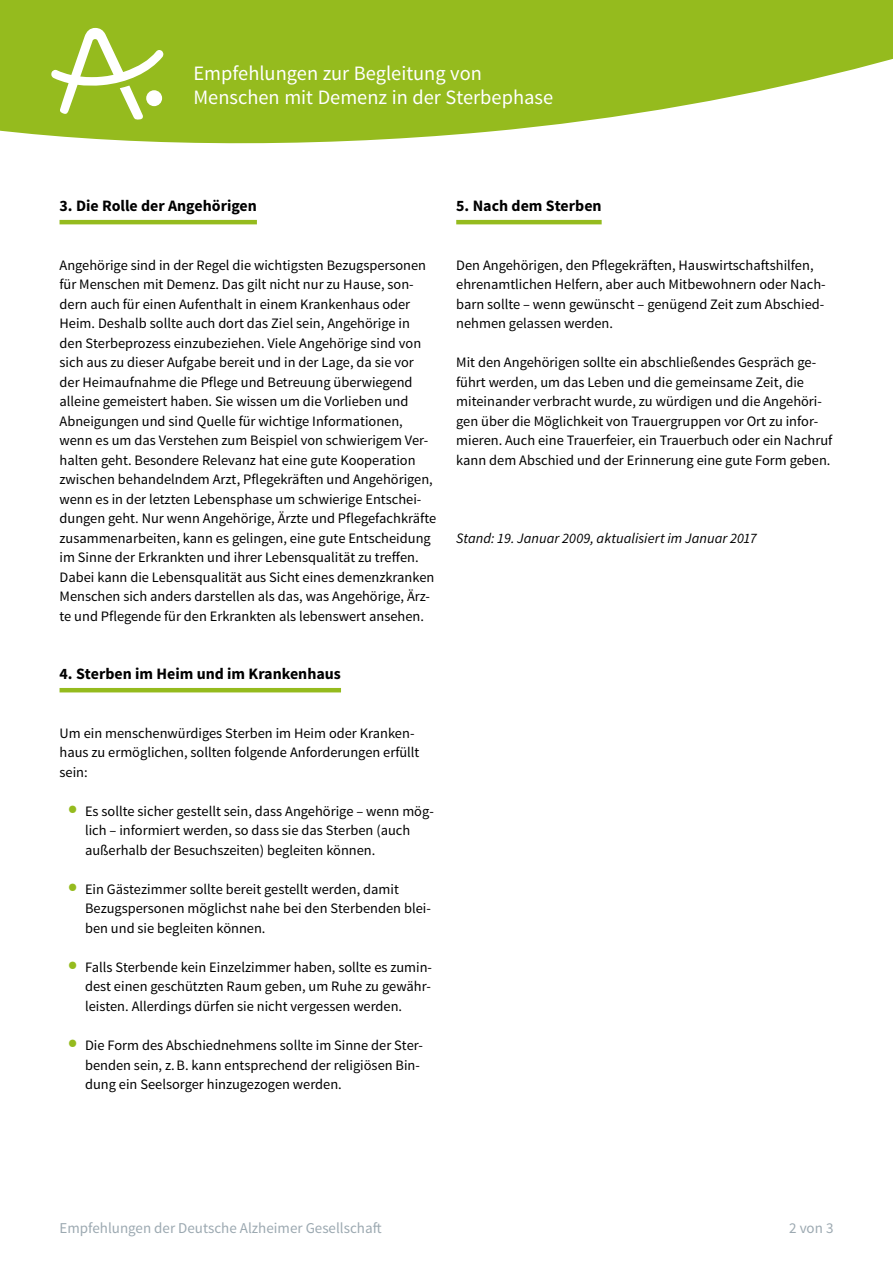
<style>
.page{position:relative;width:893px;height:1263px;background:#fff}
.page>*{position:absolute;margin:0;border:0;box-sizing:border-box;transform-origin:0 0}
.t1{font:20.4px/24.5px "Source Sans Pro";color:#fff}
.Zwischenüberschrift{font:700 15.9px "Source Sans Pro";color:#000}
.t2{font:15px "Source Sans Pro";color:#9ca9b1}
.fließtext_ohne{font:14.4px/19.5px "Source Sans Pro";color:#000}
.fließtext_ohne-Absta{font:14.4px/19.5px "Source Sans Pro";color:#000}
.autor{font:italic 14.4px "Source Sans Pro";color:#000}
.s1{font-weight:900;font-size:25.5px;color:#95bb1e}
</style>
<div class="page">
<svg style="left:0;top:0;width:893px;height:143px;fill:#95bb1e"></svg>
<svg style="left:51px;top:28px;width:112px;height:92px"></svg>
<hr style="left:60px;top:220px;width:197px;height:4px;background:#95bb1e">
<hr style="left:60px;top:688px;width:281px;height:4px;background:#95bb1e">
<hr style="left:456px;top:220px;width:146px;height:4px;background:#95bb1e">
<h1 class="t1" style="left:193px;top:61px;width:361px">Empfehlungen zur Begleitung von<br>Menschen mit Demenz in der Sterbephase</h1>
<p class="Zwischenüberschrift" style="left:60px;top:196px;width:199px">3. Die Rolle der Angehörigen</p>
<p class="fließtext_ohne" style="left:60px;top:256px;width:378px">Angehörige sind in der Regel die wichtigsten Bezugspersonen für Menschen mit Demenz. Das gilt nicht nur zu Hause, son&shy;dern auch für einen Aufenthalt in einem Krankenhaus oder Heim. Deshalb sollte auch dort das Ziel sein, Angehörige in den Sterbeprozess einzubeziehen. Viele Angehörige sind von sich aus zu dieser Aufgabe bereit und in der Lage, da sie vor der Heimaufnahme die Pflege und Betreuung überwiegend alleine gemeistert haben. Sie wissen um die Vorlieben und Abneigungen und sind Quelle für wichtige Informationen, wenn es um das Verstehen zum Beispiel von schwierigem Ver&shy;halten geht. Besondere Relevanz hat eine gute Kooperation zwischen behandelndem Arzt, Pflegekräften und Angehörigen, wenn es in der letzten Lebensphase um schwierige Entschei&shy;dungen geht. Nur wenn Angehörige, Ärzte und Pflegefachkräfte zusammenarbeiten, kann es gelingen, eine gute Entscheidung im Sinne der Erkrankten und ihrer Lebensqualität zu treffen.<br>Dabei kann die Lebensqualität aus Sicht eines demenzkranken Menschen sich anders darstellen als das, was Angehörige, Ärz&shy;te und Pflegende für den Erkrankten als lebenswert ansehen.</p>
<p class="Zwischenüberschrift" style="left:60px;top:664px;width:283px">4. Sterben im Heim und im Krankenhaus</p>
<p class="fließtext_ohne" style="left:60px;top:724px;width:361px">Um ein menschenwürdiges Sterben im Heim oder Kranken&shy;haus zu ermöglichen, sollten folgende Anforderungen erfüllt sein:</p>
<p class="fließtext_ohne" style="left:85px;top:802px;width:350px;text-indent:-17px"><span class="s1">•</span> Es sollte sicher gestellt sein, dass Angehörige – wenn mög&shy;lich – informiert werden, so dass sie das Sterben (auch außerhalb der Besuchszeiten) begleiten können.</p>
<p class="fließtext_ohne" style="left:85px;top:880px;width:347px;text-indent:-17px"><span class="s1">•</span> Ein Gästezimmer sollte bereit gestellt werden, damit<br>Bezugspersonen möglichst nahe bei den Sterbenden blei&shy;ben und sie begleiten können.</p>
<p class="fließtext_ohne" style="left:85px;top:958px;width:349px;text-align:justify;text-indent:-17px"><span class="s1">•</span> Falls Sterbende kein Einzelzimmer haben, sollte es zumin&shy;dest einen geschützten Raum geben, um Ruhe zu gewähr&shy;leisten. Allerdings dürfen sie nicht vergessen werden.</p>
<p class="fließtext_ohne" style="left:85px;top:1036px;width:339px;text-indent:-17px"><span class="s1">•</span> Die Form des Abschiednehmens sollte im Sinne der Ster&shy;benden sein, z.B. kann entsprechend der religiösen Bin&shy;dung ein Seelsorger hinzugezogen werden.</p>
<p class="Zwischenüberschrift" style="left:456px;top:196px;width:147px">5. Nach dem Sterben</p>
<p class="fließtext_ohne" style="left:456px;top:256px;width:371px">Den Angehörigen, den Pflegekräften, Hauswirtschaftshilfen, ehrenamtlichen Helfern, aber auch Mitbewohnern oder Nach&shy;barn sollte – wenn gewünscht – genügend Zeit zum Abschied&shy;nehmen gelassen werden.</p>
<p class="fließtext_ohne-Absta" style="left:456px;top:353px;width:378px">Mit den Angehörigen sollte ein abschließendes Gespräch ge&shy;führt werden, um das Leben und die gemeinsame Zeit, die miteinander verbracht wurde, zu würdigen und die Angehöri&shy;gen über die Möglichkeit von Trauergruppen vor Ort zu infor&shy;mieren. Auch eine Trauerfeier, ein Trauerbuch oder ein Nachruf kann dem Abschied und der Erinnerung eine gute Form geben.</p>
<p class="autor" style="left:456px;top:529px;width:302px">Stand: 19. Januar 2009, aktualisiert im Januar 2017</p>
<p class="t2" style="left:60px;top:1219px;width:324px">Empfehlungen der Deutsche Alzheimer Gesellschaft</p>
<p class="t2" style="left:789px;top:1219px;width:46px">2 von 3</p>
</div>
